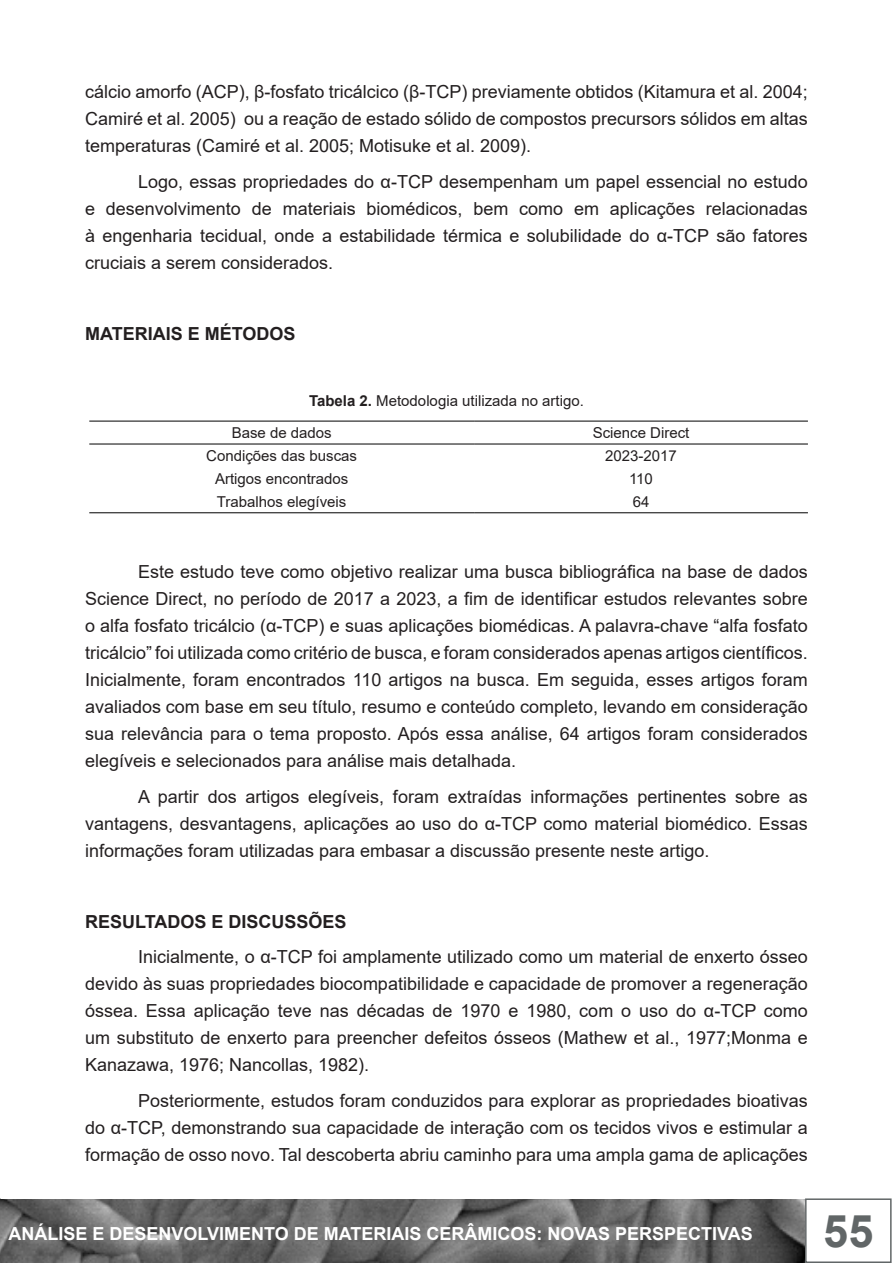
<style>
.page{position:relative;width:893px;height:1263px;background:#fff}
.page>*{position:absolute;margin:0;border:0;box-sizing:border-box;transform-origin:0 0}
.t1{font:700 45px "Arial";color:#616667}
.t2{font:18px/27px "Arial";color:#231f20;text-align:justify}
.t3{font:700 18px "Arial";color:#fff}
.t4{font:700 18px "Arial";color:#231f20}
.t5{font:15px "Arial";color:#231f20}
.s1{font-weight:700}
</style>
<div class="page">
<img style="left:0;top:1199px;width:805px;height:64px">
<div style="left:805px;top:1198px;width:87px;height:65px;border:2px solid #616667"></div>
<hr style="left:89px;top:512px;width:385px;height:1px;background:#000">
<hr style="left:474px;top:512px;width:334px;height:1px;background:#000">
<hr style="left:89px;top:421px;width:385px;height:1px;background:#000">
<hr style="left:474px;top:421px;width:334px;height:1px;background:#000">
<hr style="left:89px;top:444px;width:385px;height:1px;background:#000">
<hr style="left:474px;top:444px;width:334px;height:1px;background:#000">
<p class="t2" style="left:85px;top:78px;width:724px">cálcio amorfo (ACP), β-fosfato tricálcico (β-TCP) previamente obtidos (Kitamura et al. 2004; Camiré et al. 2005) ou a reação de estado sólido de compostos precursors sólidos em altas temperaturas (Camiré et al. 2005; Motisuke et al. 2009).</p>
<p class="t2" style="left:85px;top:168px;width:724px;text-indent:53px">Logo, essas propriedades do α-TCP desempenham um papel essencial no estudo e desenvolvimento de materiais biomédicos, bem como em aplicações relacionadas à engenharia tecidual, onde a estabilidade térmica e solubilidade do α-TCP são fatores cruciais a serem considerados.</p>
<p class="t4" style="left:85px;top:321px;width:212px">MATERIAIS E MÉTODOS</p>
<p class="t5" style="left:309px;top:391px;width:276px"><span class="s1">Tabela 2.</span> Metodologia utilizada no artigo.</p>
<p class="t5" style="left:232px;top:422px;width:102px">Base de dados</p>
<p class="t5" style="left:593px;top:422px;width:98px">Science Direct</p>
<p class="t5" style="left:206px;top:445px;width:152px">Condições das buscas</p>
<p class="t5" style="left:605px;top:445px;width:73px">2023-2017</p>
<p class="t5" style="left:215px;top:468px;width:135px">Artigos encontrados</p>
<p class="t5" style="left:629px;top:468px;width:25px">110</p>
<p class="t5" style="left:217px;top:491px;width:131px">Trabalhos elegíveis</p>
<p class="t5" style="left:633px;top:491px;width:18px">64</p>
<p class="t2" style="left:85px;top:558px;width:724px;text-indent:53px">Este estudo teve como objetivo realizar uma busca bibliográfica na base de dados Science Direct, no período de 2017 a 2023, a fim de identificar estudos relevantes sobre o alfa fosfato tricálcio (α-TCP) e suas aplicações biomédicas. A palavra-chave “alfa fosfato tricálcio” foi utilizada como critério de busca, e foram considerados apenas artigos científicos.<br>Inicialmente, foram encontrados 110 artigos na busca. Em seguida, esses artigos foram avaliados com base em seu título, resumo e conteúdo completo, levando em consideração sua relevância para o tema proposto. Após essa análise, 64 artigos foram considerados elegíveis e selecionados para análise mais detalhada.</p>
<p class="t2" style="left:85px;top:783px;width:724px;text-indent:53px">A partir dos artigos elegíveis, foram extraídas informações pertinentes sobre as vantagens, desvantagens, aplicações ao uso do α-TCP como material biomédico. Essas informações foram utilizadas para embasar a discussão presente neste artigo.</p>
<p class="t4" style="left:85px;top:909px;width:263px">RESULTADOS E DISCUSSÕES</p>
<p class="t2" style="left:85px;top:943px;width:724px;text-indent:53px">Inicialmente, o α-TCP foi amplamente utilizado como um material de enxerto ósseo devido às suas propriedades biocompatibilidade e capacidade de promover a regeneração óssea. Essa aplicação teve nas décadas de 1970 e 1980, com o uso do α-TCP como um substituto de enxerto para preencher defeitos ósseos (Mathew et al., 1977;Monma e Kanazawa, 1976; Nancollas, 1982).</p>
<p class="t2" style="left:85px;top:1087px;width:724px;text-indent:53px">Posteriormente, estudos foram conduzidos para explorar as propriedades bioativas do α-TCP, demonstrando sua capacidade de interação com os tecidos vivos e estimular a formação de osso novo. Tal descoberta abriu caminho para uma ampla gama de aplicações</p>
<p class="t3" style="left:8px;top:1221px;width:746px">ANÁLISE E DESENVOLVIMENTO DE MATERIAIS CERÂMICOS: NOVAS PERSPECTIVAS</p>
<h1 class="t1" style="left:823px;top:1199px;width:52px">55</h1>
</div>
